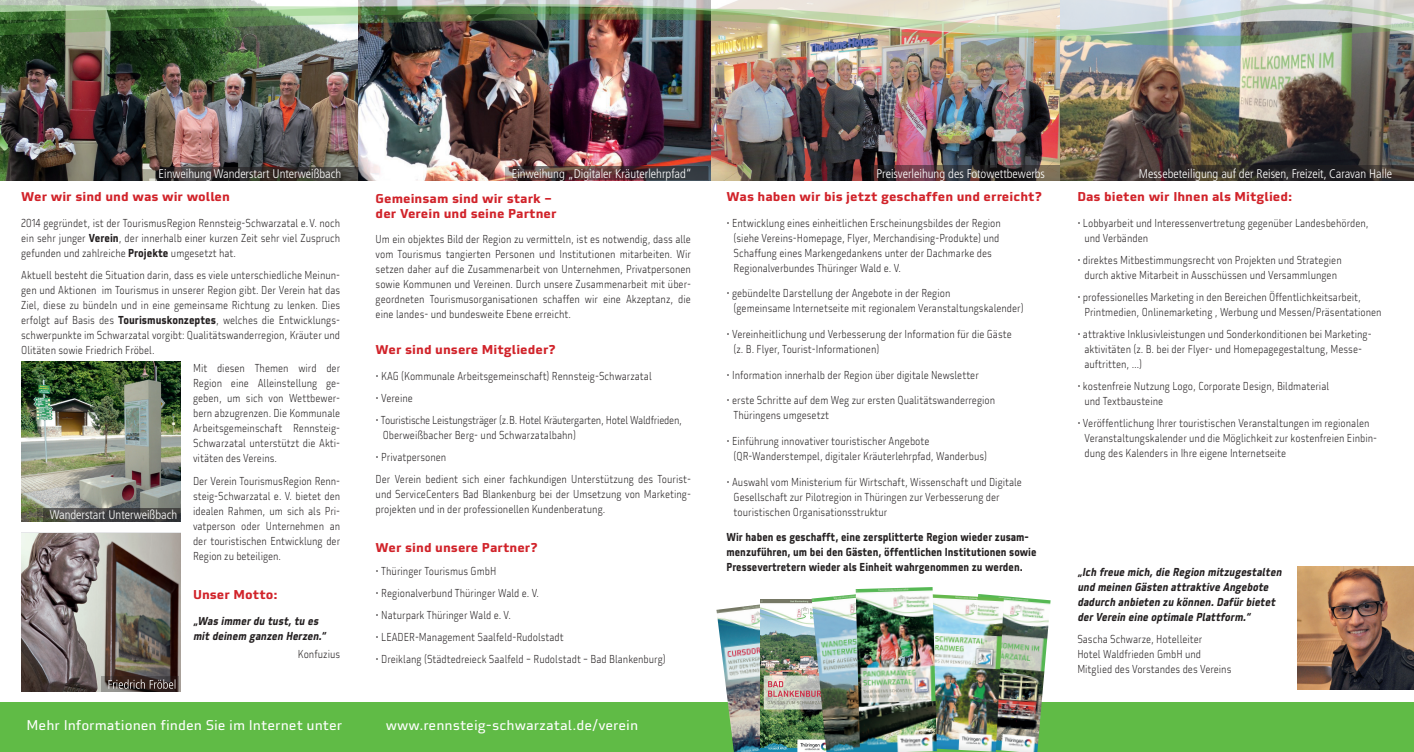
<style>
.page{position:relative;width:1414px;height:752px;background:#fff}
.page>*{position:absolute;margin:0;border:0;box-sizing:border-box;transform-origin:0 0}
.t1{font:13.75px "Utility OT";color:#fff}
.t2{font:700 12.5px/15px "Utility OT";color:#d1232a}
.t3{font:300 condensed 12.5px "Frutiger";color:#fff}
.t4{font:300 11.25px/15px "Utility OT";color:#231f20;scale:.8 1}
.t5{font:italic 700 11.25px/15px "Utility OT";color:#231f20;scale:.82 1}
.t6{font:700 11.25px/15px "Utility OT";color:#231f20;scale:.8 1}
.t7{font:300 11.25px/15px "Utility OT";letter-spacing:-.025em;color:#231f20;scale:.8 1}
.s1{font-weight:700}
</style>
<div class="page">
<img style="left:1px;top:127px;width:1413px;height:54px">
<img style="left:709px;top:127px;width:350px;height:54px">
<img style="left:358px;top:127px;width:352px;height:53px">
<svg style="left:1175px;top:165px;width:239px;height:16px;background:#302b28"></svg>
<div style="left:0;top:702px;width:1414px;height:49px;background:#60bb46"></div>
<img style="left:1px;top:127px;width:357px;height:53px">
<svg style="left:0;top:0;width:1414px;height:3px;background:#d9dad6"></svg>
<img style="left:0;top:104px;width:1414px;height:23px">
<img style="left:0;top:3px;width:1414px;height:101px">
<img style="left:21px;top:533px;width:160px;height:158px">
<svg style="left:101px;top:676px;width:78px;height:15px"></svg>
<svg style="left:109px;top:679px;width:66px;height:9px"></svg>
<img style="left:21px;top:361px;width:160px;height:160px">
<svg style="left:155px;top:167px;width:204px;height:14px"></svg>
<svg style="left:163px;top:167px;width:195px;height:14px;background:#383330"></svg>
<svg style="left:505px;top:167px;width:204px;height:13px"></svg>
<svg style="left:513px;top:167px;width:194px;height:13px;background:#4c383a"></svg>
<svg style="left:871px;top:165px;width:188px;height:16px;background:#463537"></svg>
<img style="left:1297px;top:566px;width:117px;height:122px">
<img style="left:716px;top:604px;width:44px;height:147px">
<img style="left:760px;top:599px;width:51px;height:152px">
<img style="left:1004px;top:596px;width:46px;height:155px">
<img style="left:937px;top:594px;width:67px;height:157px">
<img style="left:811px;top:591px;width:45px;height:160px">
<img style="left:856px;top:587px;width:81px;height:164px">
<svg style="left:37px;top:507px;width:144px;height:14px"></svg>
<svg style="left:43px;top:507px;width:137px;height:14px;background:#4a4a49"></svg>
<p class="t3" style="left:159px;top:166px;width:184px">Einweihung Wanderstart Unterweißbach</p>
<p class="t2" style="left:21px;top:189px;width:210px">Wer wir sind und was wir wollen</p>
<p class="t4" style="left:21px;top:215px;width:400px;text-align:justify">2014 gegründet, ist der TourismusRegion Rennsteig-Schwarzatal e.V. noch ein sehr junger <span class="s1">Verein</span>, der innerhalb einer kurzen Zeit sehr viel Zuspruch gefunden und zahlreiche <span class="s1">Projekte</span> umgesetzt hat.</p>
<p class="t4" style="left:21px;top:267px;width:400px;text-align:justify">Aktuell besteht die Situation darin, dass es viele unterschiedliche Meinun&shy;gen und Aktionen im Tourismus in unserer Region gibt. Der Verein hat das Ziel, diese zu bündeln und in eine gemeinsame Richtung zu lenken. Dies erfolgt auf Basis des <span class="s1">Tourismuskonzeptes</span>, welches die Entwicklungs&shy;schwerpunkte im Schwarzatal vorgibt: Qualitätswanderregion, Kräuter und Olitäten sowie Friedrich Fröbel.</p>
<p class="t4" style="left:193px;top:361px;width:185px;text-align:justify">Mit diesen Themen wird der Region eine Alleinstellung ge&shy;geben, um sich von Wettbewer&shy;bern abzugrenzen. Die Kommunale Arbeitsgemeinschaft Rennsteig-Schwarzatal unterstützt die Akti&shy;vitäten des Vereins.</p>
<p class="t4" style="left:193px;top:473px;width:185px;text-align:justify">Der Verein TourismusRegion Renn&shy;steig-Schwarzatal e. V. bietet den idealen Rahmen, um sich als Pri&shy;vatperson oder Unternehmen an der touristischen Entwicklung der Region zu beteiligen.</p>
<p class="t2" style="left:193px;top:586px;width:86px">Unser Motto:</p>
<p class="t5" style="left:193px;top:612px;width:167px">„Was immerdu tust,tu es mit deinem ganzen Herzen.“</p>
<p class="t4" style="left:298px;top:646px;width:54px">Konfuzius</p>
<p class="t3" style="left:50px;top:507px;width:129px">Wanderstart Unterweißbach</p>
<p class="t3" style="left:512px;top:166px;width:182px">Einweihung „Digitaler Kräuterlehrpfad“</p>
<p class="t2" style="left:376px;top:190px;width:183px">Gemeinsam sind wir stark – der Verein und seine Partner</p>
<p class="t4" style="left:376px;top:232px;width:396px;text-align:justify">Um ein objektes Bild der Region zu vermitteln, ist es notwendig, dass alle vom Tourismus tangierten Personen und Institutionen mitarbeiten. Wir setzen daher auf die Zusammenarbeit von Unternehmen, Privatpersonen sowie Kommunen und Vereinen. Durch unsere Zusammenarbeit mit über&shy;geordneten Tourismusorganisationen schaffen wir eine Akzeptanz, die eine landes- und bundesweite Ebene erreicht.</p>
<p class="t2" style="left:376px;top:342px;width:182px">Wer sind unsere Mitglieder?</p>
<p class="t4" style="left:376px;top:368px;width:347px">• KAG (Kommunale Arbeitsgemeinschaft) Rennsteig-Schwarzatal</p>
<p class="t4" style="left:376px;top:390px;width:48px">• Vereine</p>
<p class="t7" style="left:383px;top:412px;width:376px;text-indent:-7px">• Touristische Leistungsträger (z.B. Hotel Kräutergarten, Hotel Waldfrieden,<br>Oberweißbacher Berg- und Schwarzatalbahn)</p>
<p class="t4" style="left:376px;top:446px;width:396px;line-height:22.1px">• Privatpersonen<br>Der Verein bedient sich einer fachkundigen Unterstützung des Tourist-</p>
<p class="t4" style="left:376px;top:486px;width:396px">und ServiceCenters Bad Blankenburg bei der Umsetzung von Marketing&shy;projekten und in der professionellen Kundenberatung.</p>
<p class="t2" style="left:376px;top:540px;width:164px">Wer sind unsere Partner?</p>
<p class="t4" style="left:376px;top:563px;width:152px">• Thüringer Tourismus GmbH</p>
<p class="t4" style="left:376px;top:585px;width:206px">• Regionalverbund Thüringer Wald e. V.</p>
<p class="t4" style="left:376px;top:607px;width:171px">• Naturpark Thüringer Wald e. V.</p>
<p class="t4" style="left:376px;top:629px;width:237px">• LEADER-Management Saalfeld-Rudolstadt</p>
<p class="t4" style="left:376px;top:651px;width:364px">• Dreiklang (Städtedreieck Saalfeld – Rudolstadt – Bad Blankenburg)</p>
<p class="t1" style="left:27px;top:717px;width:317px">Mehr I nformationen finden Sie im I nternet unter</p>
<p class="t1" style="left:386px;top:717px;width:254px">www.rennsteig-schwarzatal.de/verein</p>
<p class="t3" style="left:876px;top:166px;width:170px">Preisverleihung des Fotowettbewerbs</p>
<p class="t2" style="left:726px;top:189px;width:317px">Was haben wir bis jetzt geschaffen und erreicht?</p>
<p class="t4" style="left:733px;top:215px;width:336px;text-indent:-7px">• Entwicklung eines einheitlichen Erscheinungsbildes der Region (siehe Vereins-Homepage, Flyer, Merchandising-Produkte) und Schaffung eines Markengedankens unter der Dachmarke des Regionalverbundes Thüringer Wald e. V.</p>
<p class="t4" style="left:733px;top:286px;width:364px;text-indent:-7px">• gebündelte Darstellung der Angebote in der Region<br>(gemeinsame Internetseite mit regionalem Veranstaltungskalender)</p>
<p class="t4" style="left:733px;top:326px;width:349px;text-indent:-7px">• Vereinheitlichung und Verbesserung der Information für die Gäste (z. B. Flyer, Tourist-Informationen)</p>
<p class="t4" style="left:726px;top:367px;width:317px">• Information innerhalb der Region über digitale Newsletter</p>
<p class="t4" style="left:733px;top:393px;width:329px;text-indent:-7px">• erste Schritte auf dem Weg zur ersten Qualitätswanderregion<br>Thüringens umgesetzt</p>
<p class="t4" style="left:733px;top:433px;width:318px;text-indent:-7px">• Einführung innovativer touristischer Angebote (QR-Wanderstempel, digitaler Kräuterlehrpfad, Wanderbus)</p>
<p class="t4" style="left:733px;top:474px;width:362px;text-indent:-7px">• Auswahl vom Ministerium für Wirtschaft, Wissenschaft und Digitale<br>Gesellschaft zur Pilotregion in Thüringen zur Verbesserung der touristischen Organisationsstruktur</p>
<p class="t6" style="left:726px;top:529px;width:389px">Wir haben es geschafft, eine zersplitterte Region wieder zusam&shy;menzuführen, um bei den Gästen, öffentlichen Institutionen sowie<br>Pressevertretern wieder als Einheit wahrgenommen zu werden.</p>
<p class="t3" style="left:1139px;top:166px;width:255px">Messebeteiligung auf der Reisen, Freizeit, Caravan Halle</p>
<p class="t2" style="left:1077px;top:189px;width:217px">Das bieten wir Ihnen als Mitglied:</p>
<p class="t4" style="left:1084px;top:215px;width:357px;text-indent:-7px">• Lobbyarbeit und Interessenvertretung gegenüber Landesbehörden, und Verbänden</p>
<p class="t4" style="left:1077px;top:252px;width:332px;text-align:center">• direktes Mitbestimmungsrecht von Projekten und Strategien durch aktive Mitarbeit in Ausschüssen und Versammlungen</p>
<p class="t4" style="left:1084px;top:289px;width:373px;text-indent:-7px">• professionelles Marketing in den Bereichen Öffentlichkeitsarbeit,<br>Printmedien, Onlinemarketing , Werbung und Messen/Präsentationen</p>
<p class="t4" style="left:1084px;top:326px;width:361px;text-indent:-7px">• attraktive Inklusivleistungen und Sonderkonditionen bei Marketing&shy;aktivitäten (z. B. bei der Flyer- und Homepagegestaltung, Messe&shy;auftritten, …)</p>
<p class="t4" style="left:1084px;top:378px;width:307px;text-indent:-7px">• kostenfreie Nutzung Logo, Corporate Design, Bildmaterial und Textbausteine</p>
<p class="t4" style="left:1084px;top:415px;width:367px;text-indent:-7px">• Veröffentlichung Ihrer touristischen Veranstaltungen im regionalen<br>Veranstaltungskalender und die Möglichkeit zur kostenfreien Einbin&shy;dung des Kalenders in Ihre eigene Internetseite</p>
<p class="t5" style="left:1077px;top:564px;width:254px">„Ich freue mich,die Region mitzugestalten und meinen Gästen attraktive Angebote dadurch anbieten zu können.Dafürbietet derVerein eine optimale Plattform.“</p>
<p class="t4" style="left:1077px;top:631px;width:194px">Sascha Schwarze, Hotelleiter<br>Hotel Waldfrieden GmbH und<br>Mitglied des Vorstandes des Vereins</p>
</div>
